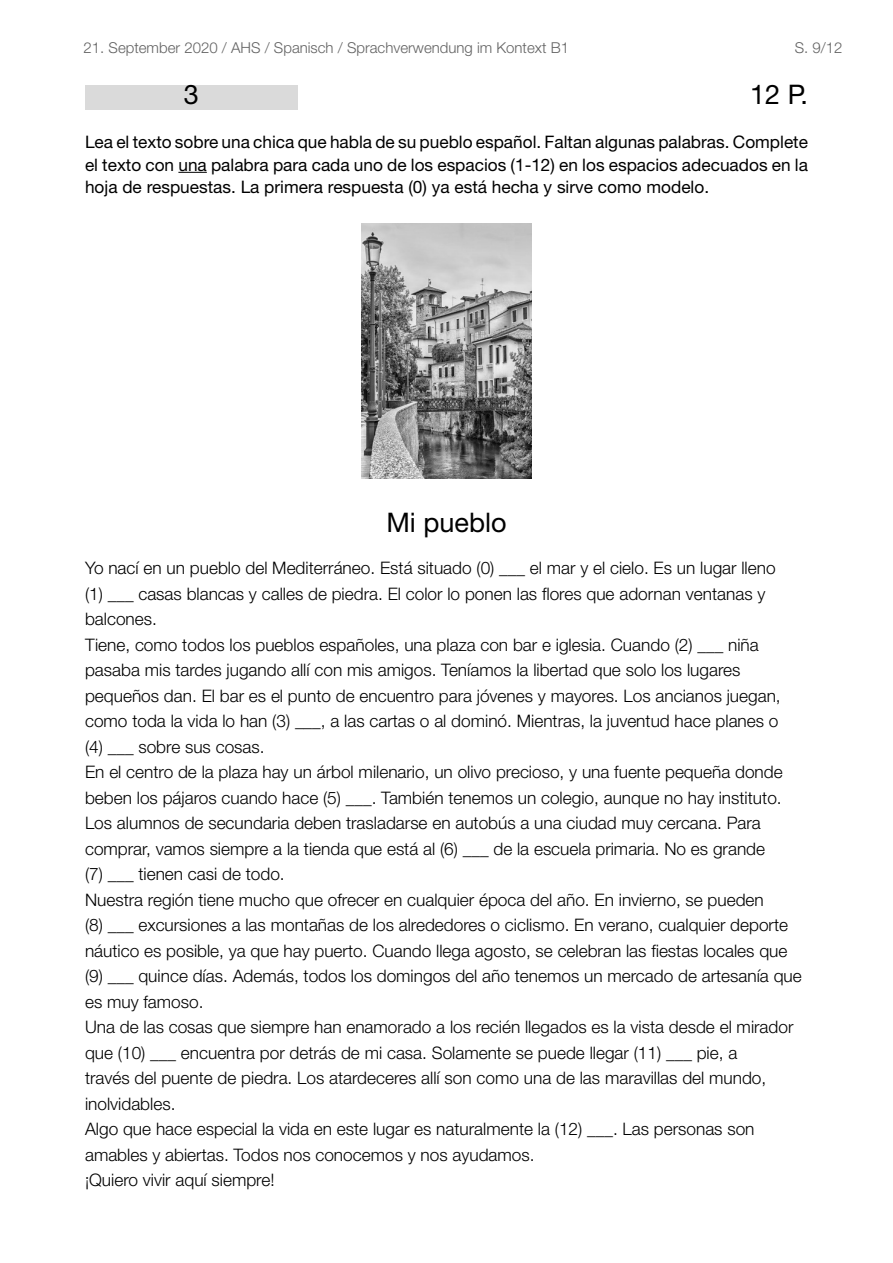
<style>
.page{position:relative;width:893px;height:1263px;background:#fff}
.page>*{position:absolute;margin:0;border:0;box-sizing:border-box;transform-origin:0 0}
.t1{font:27px "Helvetica Neue LT Pro";color:#000}
.t2{font:300 17.25px/25.5px "Helvetica Neue LT Pro";color:#000}
.t3{font:17.25px/22.5px "Helvetica Neue LT Pro";color:#000;text-align:justify}
.t4{font:300 15px "Helvetica Neue LT Std";color:#636363}
</style>
<div class="page">
<div style="left:85px;top:85px;width:213px;height:24px;background:#dadada"></div>
<svg style="left:178px;top:172px;width:29px;height:1px"></svg>
<img style="left:361px;top:224px;width:171px;height:255px">
<p class="t4" style="left:84px;top:39px;width:487px">21. September 2020 / AHS / Spanisch / Sprachverwendung im Kontext B1</p>
<p class="t4" style="left:795px;top:39px;width:49px">S. 9/12</p>
<h1 class="t1" style="left:184px;top:78px;width:17px">3</h1>
<h1 class="t1" style="left:750px;top:78px;width:59px">12 P.</h1>
<p class="t3" style="left:85px;top:130px;width:724px">Lea el texto sobre una chica que habla de su pueblo español. Faltan algunas palabras. Complete el texto con una palabra para cada uno de los espacios (1-12) en los espacios adecuados en la hoja de respuestas. La primera respuesta (0) ya está hecha y sirve como modelo.</p>
<h1 class="t1" style="left:386px;top:505px;width:122px">Mi pueblo</h1>
<p class="t2" style="left:85px;top:555px;width:718px">Yo nací en un pueblo del Mediterráneo. Está situado (0) ___ el mar y el cielo. Es un lugar lleno<br>(1) ___ casas blancas y calles de piedra. El color lo ponen las flores que adornan ventanas y balcones.<br>Tiene, como todos los pueblos españoles, una plaza con bar e iglesia. Cuando (2) ___ niña pasaba mis tardes jugando allí con mis amigos. Teníamos la libertad que solo los lugares pequeños dan. El bar es el punto de encuentro para jóvenes y mayores. Los ancianos juegan, como toda la vida lo han (3) ___, a las cartas o al dominó. Mientras, la juventud hace planes o<br>(4) ___ sobre sus cosas.<br>En el centro de la plaza hay un árbol milenario, un olivo precioso, y una fuente pequeña donde beben los pájaros cuando hace (5) ___. También tenemos un colegio, aunque no hay instituto.<br>Los alumnos de secundaria deben trasladarse en autobús a una ciudad muy cercana. Para comprar, vamos siempre a la tienda que está al (6) ___ de la escuela primaria. No es grande<br>(7) ___ tienen casi de todo.<br>Nuestra región tiene mucho que ofrecer en cualquier época del año. En invierno, se pueden<br>(8) ___ excursiones a las montañas de los alrededores o ciclismo. En verano, cualquier deporte náutico es posible, ya que hay puerto. Cuando llega agosto, se celebran las fiestas locales que (9) ___ quince días. Además, todos los domingos del año tenemos un mercado de artesanía que es muy famoso.<br>Una de las cosas que siempre han enamorado a los recién llegados es la vista desde el mirador que (10) ___ encuentra por detrás de mi casa. Solamente se puede llegar (11) ___ pie, a<br>través del puente de piedra. Los atardeceres allí son como una de las maravillas del mundo, inolvidables.<br>Algo que hace especial la vida en este lugar es naturalmente la (12) ___. Las personas son amables y abiertas. Todos nos conocemos y nos ayudamos.<br>¡Quiero vivir aquí siempre!</p>
</div>
